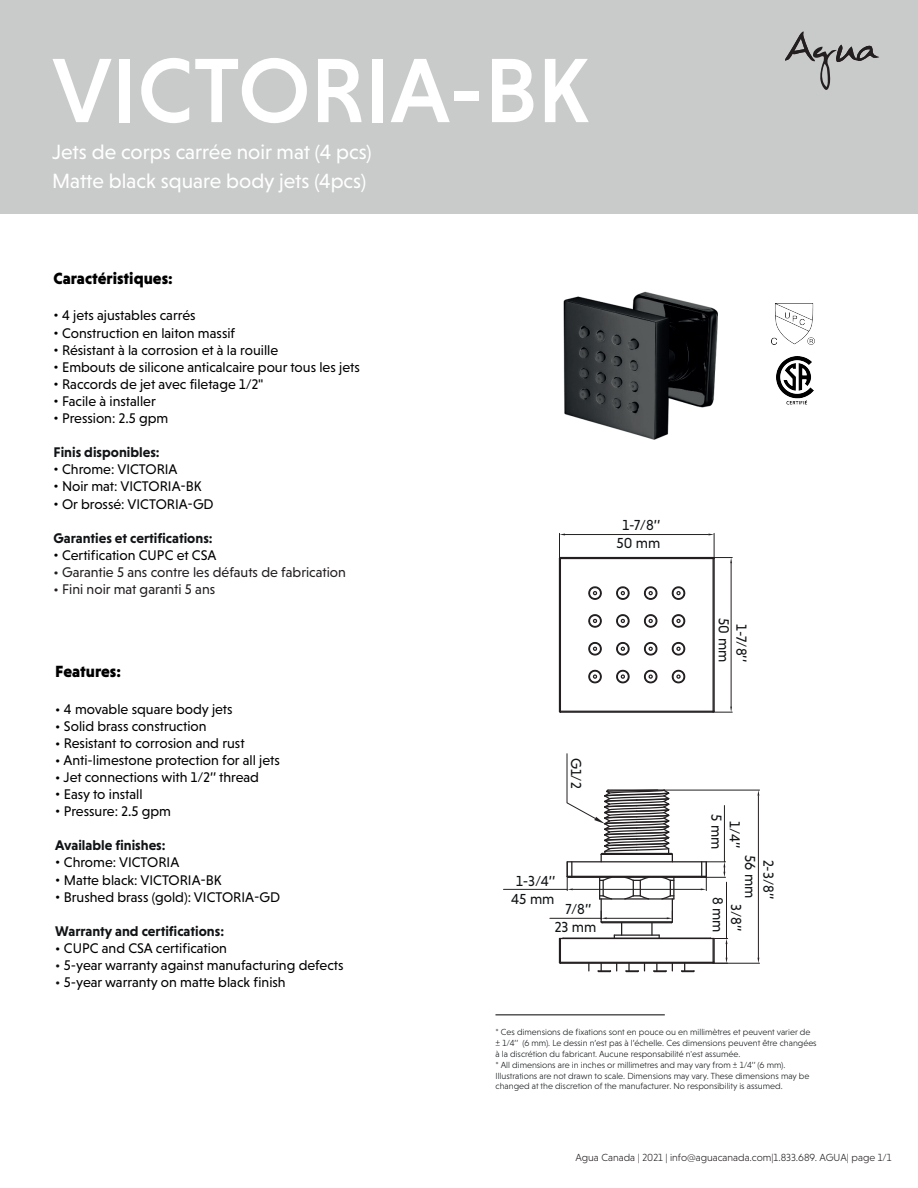
<style>
.page{position:relative;width:918px;height:1188px;background:#fff}
.page>*{position:absolute;margin:0;border:0;box-sizing:border-box;transform-origin:0 0}
.t1{font:500 93px "Niveau Grotesk";color:#fff}
.t2{font:21px/29.2px "Niveau Grotesk";color:#fff}
.t3{font:900 16.5px "Niveau Grotesk";color:#000001}
.t4{font:14.85px/18.3px "Niveau Grotesk";color:#111416;text-align:center}
.t5{font:14.25px "Niveau Grotesk";color:#000001}
.t6{font:700 14.25px "Niveau Grotesk";color:#111416}
.t7{font:14.25px "Niveau Grotesk";color:#231f20}
.t8{font:300 10.5px "Niveau Grotesk";color:#231f20}
.t9{font:300 9px/10.8px "Niveau Grotesk";color:#111416}
.s1{color:#111416}
</style>
<div class="page">
<div style="left:0;top:0;width:918px;height:214px;background:#c9cbca"></div>
<svg style="left:785px;top:32px;width:94px;height:58px"></svg>
<hr style="left:495px;top:1015px;width:170px;height:1px;background:#000001">
<img style="left:772px;top:303px;width:43px;height:42px">
<img style="left:777px;top:357px;width:36px;height:48px">
<svg style="left:558px;top:533px;width:174px;height:180px"></svg>
<hr style="left:714px;top:963px;width:46px;height:1px;background:#231f20">
<hr style="left:665px;top:790px;width:95px;height:1px;background:#231f20">
<hr style="left:758px;top:796px;width:1px;height:162px;background:#231f20">
<hr style="left:503px;top:889px;width:64px;height:1px;background:#231f20">
<hr style="left:550px;top:918px;width:51px;height:1px;background:#231f20">
<svg style="left:558px;top:753px;width:170px;height:220px"></svg>
<img style="left:563px;top:291px;width:155px;height:149px">
<h1 class="t1" style="left:52px;top:37px;width:539px">VICTORIA-BK</h1>
<h2 class="t2" style="left:52px;top:137px;width:321px">Jets de corps carrée noir mat (4 pcs)<br>Matte black square body jets (4pcs)</h2>
<p class="t3" style="left:54px;top:268px;width:121px">Caractéristiques:</p>
<p class="t5" style="left:54px;top:308px;width:144px">• 4 jets ajustables carrés</p>
<p class="t5" style="left:54px;top:325px;width:183px">• Construction en laiton massif</p>
<p class="t5" style="left:54px;top:342px;width:226px">• Résistant à la corrosion et à la rouille</p>
<p class="t5" style="left:54px;top:359px;width:308px">• Embouts de silicone anticalcaire pour tous les jets</p>
<p class="t5" style="left:54px;top:376px;width:212px">• Raccords de jet avec filetage 1/2"</p>
<p class="t5" style="left:54px;top:393px;width:104px">• Facile à installer</p>
<p class="t5" style="left:54px;top:410px;width:116px">• Pression: 2.5 gpm</p>
<p class="t6" style="left:54px;top:444px;width:108px">Finis disponibles:</p>
<p class="t5" style="left:54px;top:461px;width:126px">• Chrome: VICTORIA</p>
<p class="t5" style="left:54px;top:479px;width:150px">• Noir mat: VICTORIA-BK</p>
<p class="t5" style="left:54px;top:496px;width:162px">• Or brossé: VICTORIA-GD</p>
<p class="t6" style="left:54px;top:530px;width:161px">Garanties et certifications:</p>
<p class="t5" style="left:54px;top:547px;width:164px">• Certification CUPC et CSA</p>
<p class="t7" style="left:54px;top:564px;width:294px">• Garantie 5 ans contre les défauts de fabrication</p>
<p class="t7" style="left:54px;top:581px;width:163px">• Fini noir mat garanti 5 ans</p>
<p class="t4" style="left:617px;top:516px;width:45px;line-height:17.5px">1-7/8’’<br>50 mm</p>
<p class="t4" style="left:750px;top:618px;width:45px;line-height:17.5px;rotate:90deg">1-7/8’’<br>50 mm</p>
<p class="t3" style="left:55px;top:661px;width:67px">Features:</p>
<p class="t5" style="left:55px;top:701px;width:179px">• 4 movable square body jets</p>
<p class="t5" style="left:55px;top:718px;width:153px">• Solid brass construction</p>
<p class="t5" style="left:55px;top:735px;width:191px">• Resistant to corrosion and rust</p>
<p class="t5" style="left:55px;top:752px;width:226px">• Anti-limestone protection for all jets</p>
<p class="t5" style="left:55px;top:769px;width:205px">• Jet connections with 1/2’’ thread</p>
<p class="t5" style="left:55px;top:786px;width:89px">• Easy to install</p>
<p class="t5" style="left:55px;top:803px;width:117px">• Pressure: 2.5 gpm</p>
<p class="t6" style="left:55px;top:837px;width:112px">Available finishes:</p>
<p class="t5" style="left:55px;top:855px;width:126px">• Chrome: VICTORIA</p>
<p class="t5" style="left:55px;top:872px;width:168px">• Matte black: VICTORIA-BK</p>
<p class="t5" style="left:55px;top:889px;width:226px">• Brushed brass (gold): VICTORIA-GD</p>
<p class="t6" style="left:55px;top:923px;width:170px">Warranty and certifications:</p>
<p class="t5" style="left:55px;top:940px;width:173px">• CUPC and CSA certification</p>
<p class="t5" style="left:55px;top:957px;width:290px"><span class="s1">•</span> 5-year warranty against manufacturing defects</p>
<p class="t5" style="left:55px;top:974px;width:232px"><span class="s1">•</span> 5-year warranty on matte black finish</p>
<p class="t4" style="left:585px;top:758px;width:32px;rotate:90deg">G1/2</p>
<p class="t4" style="left:744px;top:814px;width:37px;rotate:90deg">1/4’’<br>5 mm</p>
<p class="t4" style="left:778px;top:855px;width:46px;rotate:90deg">2-3/8’’<br>56 mm</p>
<p class="t4" style="left:511px;top:872px;width:46px;line-height:17.5px">1-3/4’’<br>45 mm</p>
<p class="t4" style="left:555px;top:900px;width:43px">7/8’’<br>23 mm</p>
<p class="t4" style="left:745px;top:897px;width:37px;rotate:90deg">3/8’’<br>8 mm</p>
<p class="t9" style="left:495px;top:1027px;width:323px">* Ces dimensions de fixations sont en pouce ou en millimètres et peuvent varier de ± 1/4’’ (6 mm). Le dessin n’est pas à l’échelle. Ces dimensions peuvent être changées à la discrétion du fabricant. Aucune responsabilité n'est assumée.<br>* All dimensions are in inches or millimetres and may vary from ± 1/4’’ (6 mm).<br>Illustrations are not drawn to scale. Dimensions may vary. These dimensions may be changed at the discretion of the manufacturer. No responsibility is assumed.</p>
<p class="t8" style="left:575px;top:1151px;width:317px">Agua Canada | 2021 | info@aguacanada.com|1.833.689. AGUA| page 1/1</p>
</div>
